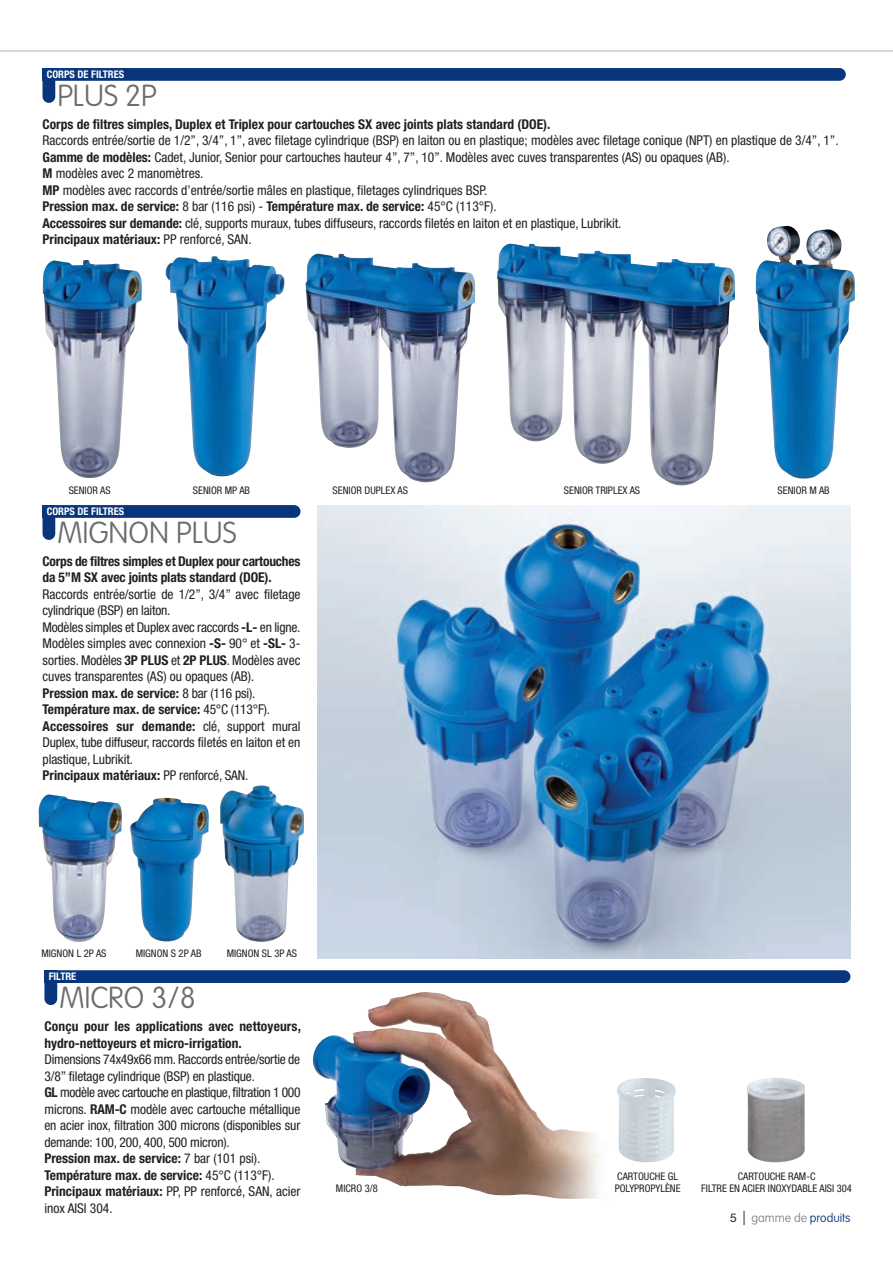
<style>
.page{position:relative;width:893px;height:1263px;background:#fff}
.page>*{position:absolute;margin:0;border:0;box-sizing:border-box;transform-origin:0 0}
.t1{font:100 30px "VAG Rounded";color:#6c6d70}
.t2{font:condensed 13.5px/16.5px "Helvetica Neue";letter-spacing:-.005em;color:#231f20}
.t3{font:700 condensed 13.5px/16.5px "Helvetica Neue";color:#231f20}
.t4{font:100 12px "VAG Rounded";color:#08357c}
.t5{font:condensed 10.5px/12px "Helvetica Neue";color:#231f20}
.t6{font:700 condensed 10.5px "Helvetica Neue";color:#fff}
.s1{font-weight:700}
.s2{font-family:"Helvetica Neue";font-weight:400;color:#231f20}
.s3{font-family:"Avant Garde";font-weight:400;font-size:14.4px;color:#231f20}
.s4{color:#808285}
</style>
<div class="page">
<hr style="left:0;top:50px;width:893px;height:2px;background:#cfd8dd">
<div style="left:43px;top:505px;width:12px;height:13px;background:#08357c"></div>
<div style="left:43px;top:505px;width:257px;height:13px;background:#08357c;border-radius:6px"></div>
<div style="left:43px;top:505px;width:12px;height:35px;background:#08357c;border-radius:6px"></div>
<div style="left:43px;top:68px;width:12px;height:13px;background:#08357c"></div>
<div style="left:43px;top:68px;width:803px;height:13px;background:#08357c;border-radius:6px"></div>
<div style="left:43px;top:68px;width:12px;height:35px;background:#08357c;border-radius:6px"></div>
<div style="left:44px;top:970px;width:13px;height:13px;background:#08357c"></div>
<div style="left:44px;top:970px;width:806px;height:13px;background:#08357c;border-radius:6px"></div>
<div style="left:44px;top:970px;width:13px;height:35px;background:#08357c;border-radius:6px"></div>
<img style="left:43px;top:260px;width:99px;height:218px">
<img style="left:166px;top:256px;width:118px;height:220px">
<img style="left:756px;top:226px;width:99px;height:253px">
<img style="left:305px;top:254px;width:170px;height:228px">
<img style="left:497px;top:244px;width:238px;height:241px">
<img style="left:220px;top:785px;width:84px;height:157px">
<img style="left:130px;top:798px;width:79px;height:143px">
<img style="left:39px;top:794px;width:83px;height:148px">
<img style="left:317px;top:505px;width:533px;height:454px">
<img style="left:313px;top:992px;width:287px;height:207px">
<img style="left:617px;top:1078px;width:58px;height:84px">
<img style="left:747px;top:1078px;width:58px;height:84px">
<p class="t6" style="left:47px;top:68px;width:79px">CORPS DE FILTRES</p>
<h1 class="t1" style="left:57px;top:78px;width:101px">PLUS 2P</h1>
<p class="t3" style="left:43px;top:115px;width:509px">Corps de filtres simples, Duplex et Triplex pour cartouches SX avec joints plats standard (DOE).</p>
<p class="t2" style="left:43px;top:132px;width:798px">Raccords entrée/sortie de 1/2”, 3/4”, 1”, avec filetage cylindrique (BSP) en laiton ou en plastique; modèles avec filetage conique (NPT) en plastique de 3/4”, 1”.<br><span class="s1">Gamme de modèles:</span> Cadet, Junior, Senior pour cartouches hauteur 4”, 7”, 10”. Modèles avec cuves transparentes (AS) ou opaques (AB).<br><span class="s1">M</span> modèles avec 2 manomètres.<br><span class="s1">MP</span> modèles avec raccords d’entrée/sortie mâles en plastique, filetages cylindriques BSP.<br><span class="s1">Pression max. de service:</span> 8 bar (116 psi) - <span class="s1">Température max. de service:</span> 45°C (113°F).<br><span class="s1">Accessoires sur demande:</span> clé, supports muraux, tubes diffuseurs, raccords filetés en laiton et en plastique, Lubrikit.<br><span class="s1">Principaux matériaux:</span> PP renforcé, SAN.</p>
<p class="t5" style="left:69px;top:484px;width:44px">SENIOR AS</p>
<p class="t5" style="left:193px;top:484px;width:59px">SENIOR MP AB</p>
<p class="t5" style="left:333px;top:484px;width:77px">SENIOR DUPLEX AS</p>
<p class="t5" style="left:564px;top:484px;width:78px">SENIOR TRIPLEX AS</p>
<p class="t5" style="left:778px;top:484px;width:54px">SENIOR M AB</p>
<p class="t6" style="left:47px;top:505px;width:79px">CORPS DE FILTRES</p>
<h1 class="t1" style="left:57px;top:515px;width:181px">MIGNON PLUS</h1>
<p class="t3" style="left:43px;top:553px;width:259px">Corps de filtres simples et Duplex pour cartouches da 5”M SX avec joints plats standard (DOE).</p>
<p class="t2" style="left:43px;top:586px;width:259px">Raccords entrée/sortie de 1/2”, 3/4” avec filetage cylindrique (BSP) en laiton.<br>Modèles simples et Duplex avec raccords <span class="s1">-L-</span> en ligne.<br>Modèles simples avec connexion <span class="s1">-S-</span> 90° et <span class="s1">-SL-</span> 3- sorties. Modèles <span class="s1">3P PLUS</span> et <span class="s1">2P PLUS</span>. Modèles avec cuves transparentes (AS) ou opaques (AB).<br><span class="s1">Pression max. de service:</span> 8 bar (116 psi).<br><span class="s1">Température max. de service:</span> 45°C (113°F).<br><span class="s1">Accessoires sur demande:</span> clé, support mural Duplex, tube diffuseur, raccords filetés en laiton et en plastique, Lubrikit.<br><span class="s1">Principaux matériaux:</span> PP renforcé, SAN.</p>
<p class="t5" style="left:41px;top:947px;width:67px">MIGNON L 2P AS</p>
<p class="t5" style="left:136px;top:947px;width:67px">MIGNON S 2P AB</p>
<p class="t5" style="left:227px;top:947px;width:72px">MIGNON SL 3P AS</p>
<p class="t6" style="left:49px;top:970px;width:29px">FILTRE</p>
<h1 class="t1" style="left:59px;top:980px;width:138px">MICRO 3/8</h1>
<p class="t3" style="left:44px;top:1018px;width:258px">Conçu pour les applications avec nettoyeurs, hydro-nettoyeurs et micro-irrigation.</p>
<p class="t2" style="left:44px;top:1051px;width:258px">Dimensions 74x49x66 mm. Raccords entrée/sortie de 3/8” filetage cylindrique (BSP) en plastique.<br><span class="s1">GL</span> modèle avec cartouche en plastique, filtration 1 000 microns. <span class="s1">RAM-C</span> modèle avec cartouche métallique en acier inox, filtration 300 microns (disponibles sur demande: 100, 200, 400, 500 micron).<br><span class="s1">Pression max. de service:</span> 7 bar (101 psi).<br><span class="s1">Température max. de service:</span> 45°C (113°F).<br><span class="s1">Principaux matériaux:</span> PP, PP renforcé, SAN, acier inox AISI 304.</p>
<p class="t5" style="left:336px;top:1182px;width:43px">MICRO 3/8</p>
<p class="t5" style="left:615px;top:1170px;width:67px">CARTOUCHE GL<br>POLYPROPYLÈNE</p>
<p class="t5" style="left:701px;top:1170px;width:152px;text-align:center">CARTOUCHE RAM-C<br>FILTRE EN ACIER INOXYDABLE AISI 304</p>
<p class="t4" style="left:730px;top:1211px;width:122px"><span class="s2">5</span> <span class="s3">|</span> <span class="s4">gamme de</span> produits</p>
</div>
